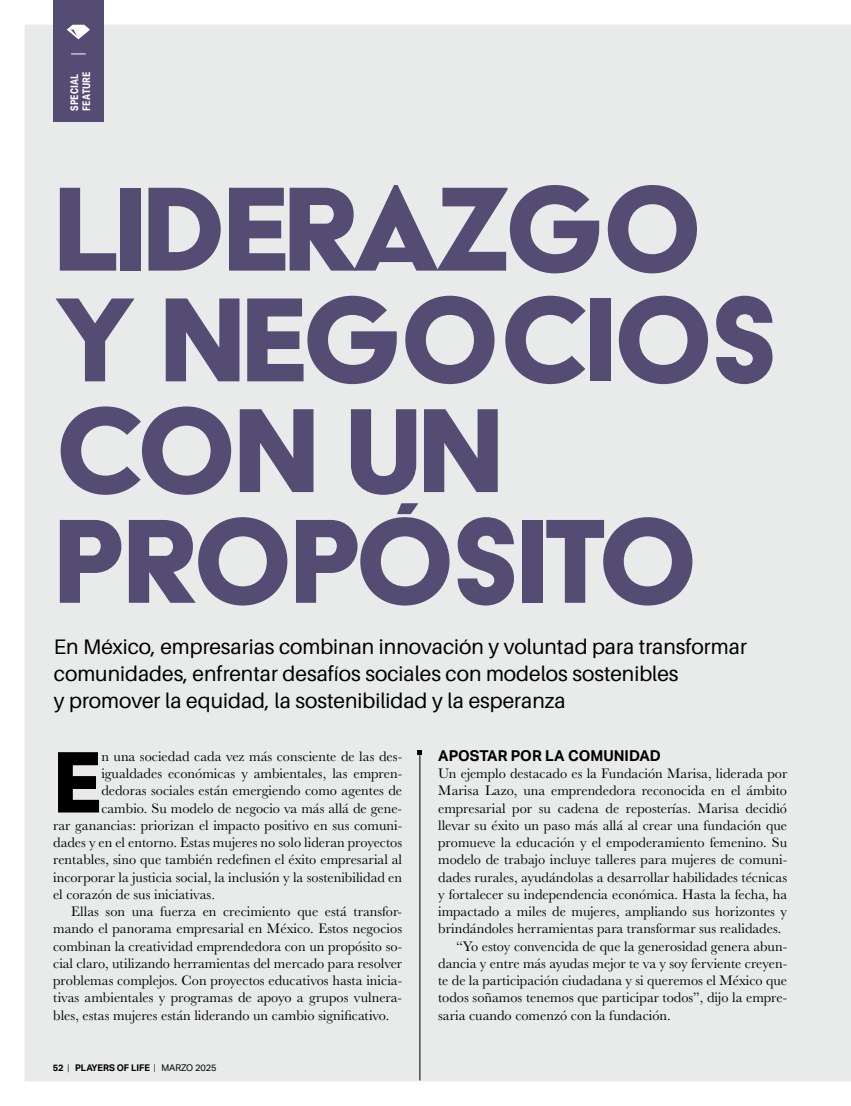
<style>
.page{position:relative;width:851px;height:1106px;background:#fff}
.page>*{position:absolute;margin:0;border:0;box-sizing:border-box;transform-origin:0 0}
.t1{font:138px/110.7px "Acier BAT Text Solid";letter-spacing:-.04em;color:#554c74}
.t2{font:100.5px "Acier BAT Text Solid";color:#000}
.t3{font:21px/27px "Aileron";color:#000}
.t4{font:700 15px "Aktiv Grotesk";color:#000}
.t5{font:14.25px "Baskerville URW";color:#000}
.t6{font:700 10.5px/12px "Aktiv Grotesk Cd";letter-spacing:.01em;color:#fff}
.t7{font:700 9.15px "Aktiv Grotesk";letter-spacing:-.01em;color:#000}
.s1{font-weight:300}
.s2{font-weight:400}
</style>
<div class="page">
<div style="left:24px;top:24px;width:826px;height:1058px;background:#e9eaea"></div>
<div style="left:53px;top:0;width:51px;height:122px;background:#554c74"></div>
<svg style="left:67px;top:25px;width:23px;height:14px"></svg>
<svg style="left:71px;top:54px;width:15px;height:1px"></svg>
<hr style="left:419px;top:752px;width:1px;height:328px;background:#000">
<svg style="left:417px;top:750px;width:5px;height:5px"></svg>
<p class="t6" style="left:68px;top:111px;width:41px;rotate:-90deg">SPECIAL<br>FEATURE</p>
<h1 class="t1" style="left:53px;top:172px;width:727px">LIDERAZGO<br>Y NEGOCIOS<br>CON UN<br>PROPÓSITO</h1>
<h3 class="t3" style="left:54px;top:633px;width:694px">En México, empresarias combinan innovación y voluntad para transformar comunidades, enfrentar desafíos sociales con modelos sostenibles<br>y promover la equidad, la sostenibilidad y la esperanza</h3>
<h2 class="t2" style="left:53px;top:729px;width:50px">E</h2>
<p class="t5" style="left:101px;top:746px;width:302px">n una sociedad cada vez más consciente de las des-</p>
<p class="t4" style="left:438px;top:746px;width:224px">APOSTAR POR LA COMUNIDAD</p>
<p class="t5" style="left:438px;top:763px;width:350px">Un ejemplo destacado es la Fundación Marisa, liderada por</p>
<p class="t5" style="left:438px;top:781px;width:350px">Marisa Lazo, una emprendedora reconocida en el ámbito</p>
<p class="t5" style="left:438px;top:798px;width:350px">empresarial por su cadena de reposterías. Marisa decidió</p>
<p class="t5" style="left:438px;top:815px;width:350px">llevar su éxito un paso más allá al crear una fundación que</p>
<p class="t5" style="left:438px;top:832px;width:350px">promueve la educación y el empoderamiento femenino. Su</p>
<p class="t5" style="left:438px;top:850px;width:350px">modelo de trabajo incluye talleres para mujeres de comuni-</p>
<p class="t5" style="left:438px;top:867px;width:350px">dades rurales, ayudándolas a desarrollar habilidades técnicas</p>
<p class="t5" style="left:438px;top:884px;width:350px">y fortalecer su independencia económica. Hasta la fecha, ha</p>
<p class="t5" style="left:438px;top:901px;width:350px">impactado a miles de mujeres, ampliando sus horizontes y</p>
<p class="t5" style="left:438px;top:919px;width:345px">brindándoles herramientas para transformar sus realidades.</p>
<p class="t5" style="left:456px;top:936px;width:332px">“Yo estoy convencida de que la generosidad genera abun-</p>
<p class="t5" style="left:438px;top:953px;width:350px">dancia y entre más ayudas mejor te va y soy ferviente creyen-</p>
<p class="t5" style="left:438px;top:970px;width:350px">te de la participación ciudadana y si queremos el México que</p>
<p class="t5" style="left:438px;top:988px;width:350px">todos soñamos tenemos que participar todos”, dijo la empre-</p>
<p class="t5" style="left:438px;top:1005px;width:234px">saria cuando comenzó con la fundación.</p>
<p class="t5" style="left:101px;top:763px;width:302px">igualdades económicas y ambientales, las empren-</p>
<p class="t5" style="left:101px;top:781px;width:302px">dedoras sociales están emergiendo como agentes de</p>
<p class="t5" style="left:101px;top:798px;width:302px">cambio. Su modelo de negocio va más allá de gene-</p>
<p class="t5" style="left:53px;top:815px;width:350px">rar ganancias: priorizan el impacto positivo en sus comuni-</p>
<p class="t5" style="left:53px;top:832px;width:350px">dades y en el entorno. Estas mujeres no solo lideran proyectos</p>
<p class="t5" style="left:53px;top:850px;width:350px">rentables, sino que también redefinen el éxito empresarial al</p>
<p class="t5" style="left:53px;top:867px;width:350px">incorporar la justicia social, la inclusión y la sostenibilidad en</p>
<p class="t5" style="left:53px;top:884px;width:163px">el corazón de sus iniciativas.</p>
<p class="t5" style="left:71px;top:901px;width:332px">Ellas son una fuerza en crecimiento que está transfor-</p>
<p class="t5" style="left:53px;top:919px;width:350px">mando el panorama empresarial en México. Estos negocios</p>
<p class="t5" style="left:53px;top:936px;width:350px">combinan la creatividad emprendedora con un propósito so-</p>
<p class="t5" style="left:53px;top:953px;width:350px">cial claro, utilizando herramientas del mercado para resolver</p>
<p class="t5" style="left:53px;top:970px;width:350px">problemas complejos. Con proyectos educativos hasta inicia-</p>
<p class="t5" style="left:53px;top:988px;width:350px">tivas ambientales y programas de apoyo a grupos vulnera-</p>
<p class="t5" style="left:53px;top:1005px;width:338px">bles, estas mujeres están liderando un cambio significativo.</p>
<p class="t7" style="left:53px;top:1062px;width:165px">52 <span class="s1">|</span> PLAYERS OF LIFE <span class="s1">|</span> <span class="s2">MARZO 2025</span></p>
</div>
